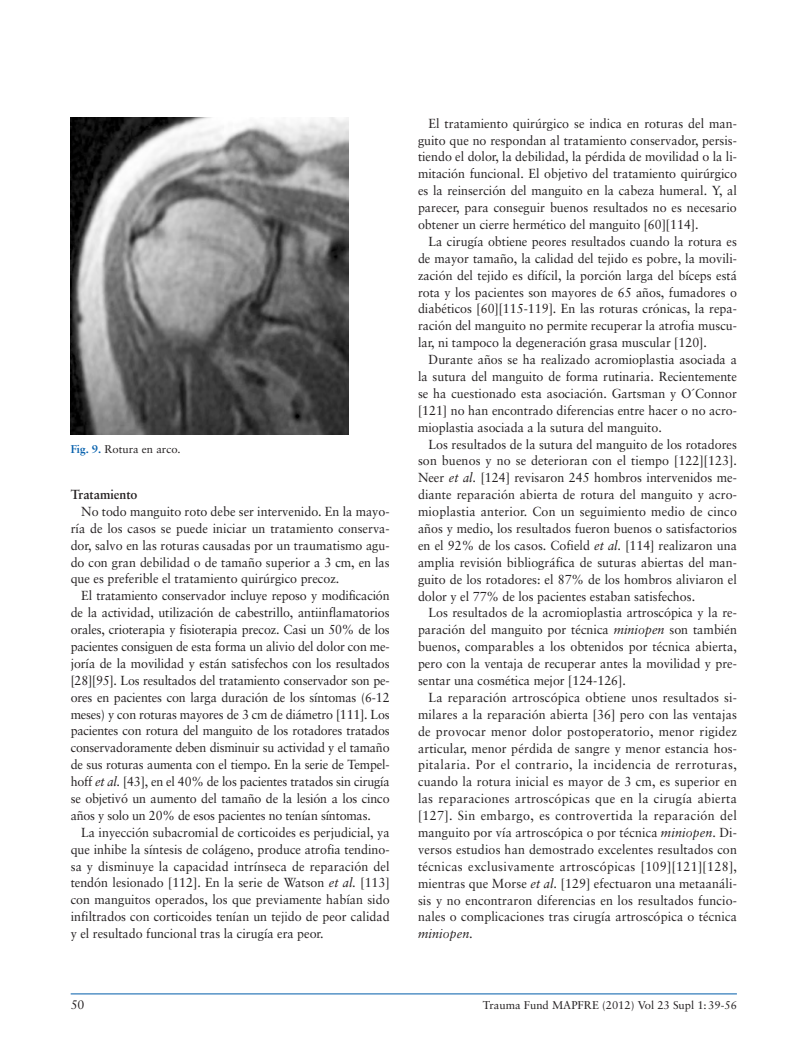
<style>
.page{position:relative;width:808px;height:1053px;background:#fff}
.page>*{position:absolute;margin:0;border:0;box-sizing:border-box;transform-origin:0 0}
.t1{font:13.12px/16.9px "Sabon";color:#231f20;text-align:justify;scale:.95 1}
.t2{font:700 13.12px "Sabon";color:#231f20;scale:.95 1}
.t3{font:italic 13.12px "Sabon";letter-spacing:.01em;color:#231f20;scale:.95 1}
.t4{font:12.5px "Sabon";color:#231f20}
.t5{font:11.25px "Sabon";color:#231f20}
.s1{font-weight:700;color:#015dab}
.s2{font-style:italic}
</style>
<div class="page">
<hr style="left:71px;top:993px;width:666px;height:1px;background:#015dab">
<img style="left:71px;top:117px;width:278px;height:317px">
<p class="t5" style="left:71px;top:444px;width:112px"><span class="s1">Fig. 9.</span> Rotura en arco.</p>
<p class="t2" style="left:71px;top:489px;width:72px">Tratamiento</p>
<p class="t1" style="left:71px;top:504px;width:337px;text-indent:11px">No todo manguito roto debe ser intervenido. En la mayo&shy;ría de los casos se puede iniciar un tratamiento conserva&shy;dor, salvo en las roturas causadas por un traumatismo agu&shy;do con gran debilidad o de tamaño superior a 3 cm, en las que es preferible el tratamiento quirúrgico precoz.</p>
<p class="t1" style="left:71px;top:588px;width:337px;text-indent:11px">El tratamiento conservador incluye reposo y modificación de la actividad, utilización de cabestrillo, antiinflamatorios orales, crioterapia y fisioterapia precoz. Casi un 50% de los pacientes consiguen de esta forma un alivio del dolor con me&shy;joría de la movilidad y están satisfechos con los resultados [28][95]. Los resultados del tratamiento conservador son pe&shy;ores en pacientes con larga duración de los síntomas (6-12 meses) y con roturas mayores de 3 cm de diámetro [111]. Los pacientes con rotura del manguito de los rotadores tratados conservadoramente deben disminuir su actividad y el tamaño de sus roturas aumenta con el tiempo. En la serie de Tempel&shy;hoff <span class="s2">et al.</span> [43], en el 40% de los pacientes tratados sin cirugía se objetivó un aumento del tamaño de la lesión a los cinco años y solo un 20% de esos pacientes no tenían síntomas.</p>
<p class="t1" style="left:71px;top:824px;width:337px;text-indent:11px">La inyección subacromial de corticoides es perjudicial, ya que inhibe la síntesis de colágeno, produce atrofia tendino&shy;sa y disminuye la capacidad intrínseca de reparación del tendón lesionado [112]. En la serie de Watson <span class="s2">et al.</span> [113] con manguitos operados, los que previamente habían sido infiltrados con corticoides tenían un tejido de peor calidad y el resultado funcional tras la cirugía era peor.</p>
<p class="t1" style="left:418px;top:116px;width:337px;text-indent:11px">El tratamiento quirúrgico se indica en roturas del man&shy;guito que no respondan al tratamiento conservador, persis&shy;tiendo el dolor, la debilidad, la pérdida de movilidad o la li&shy;mitación funcional. El objetivo del tratamiento quirúrgico es la reinserción del manguito en la cabeza humeral. Y, al parecer, para conseguir buenos resultados no es necesario obtener un cierre hermético del manguito [60][114].</p>
<p class="t1" style="left:418px;top:234px;width:337px;text-indent:11px">La cirugía obtiene peores resultados cuando la rotura es de mayor tamaño, la calidad del tejido es pobre, la movili&shy;zación del tejido es difícil, la porción larga del bíceps está rota y los pacientes son mayores de 65 años, fumadores o diabéticos [60][115-119]. En las roturas crónicas, la repa&shy;ración del manguito no permite recuperar la atrofia muscu&shy;lar, ni tampoco la degeneración grasa muscular [120].</p>
<p class="t1" style="left:418px;top:352px;width:337px;text-indent:11px">Durante años se ha realizado acromioplastia asociada a la sutura del manguito de forma rutinaria. Recientemente se ha cuestionado esta asociación. Gartsman y O´Connor [121] no han encontrado diferencias entre hacer o no acro&shy;mioplastia asociada a la sutura del manguito.</p>
<p class="t1" style="left:418px;top:436px;width:337px;text-indent:11px">Los resultados de la sutura del manguito de los rotadores son buenos y no se deterioran con el tiempo [122][123].<br>Neer <span class="s2">et al.</span> [124] revisaron 245 hombros intervenidos me&shy;diante reparación abierta de rotura del manguito y acro&shy;mioplastia anterior. Con un seguimiento medio de cinco años y medio, los resultados fueron buenos o satisfactorios en el 92% de los casos. Cofield <span class="s2">et al.</span> [114] realizaron una amplia revisión bibliográfica de suturas abiertas del man&shy;guito de los rotadores: el 87% de los hombros aliviaron el dolor y el 77% de los pacientes estaban satisfechos.</p>
<p class="t1" style="left:418px;top:605px;width:337px;text-indent:11px">Los resultados de la acromioplastia artroscópica y la re&shy;paración del manguito por técnica <span class="s2">miniopen</span> son también buenos, comparables a los obtenidos por técnica abierta, pero con la ventaja de recuperar antes la movilidad y pre&shy;sentar una cosmética mejor [124-126].</p>
<p class="t1" style="left:418px;top:689px;width:337px;text-indent:11px">La reparación artroscópica obtiene unos resultados si&shy;milares a la reparación abierta [36] pero con las ventajas de provocar menor dolor postoperatorio, menor rigidez articular, menor pérdida de sangre y menor estancia hos&shy;pitalaria. Por el contrario, la incidencia de rerroturas, cuando la rotura inicial es mayor de 3 cm, es superior en las reparaciones artroscópicas que en la cirugía abierta [127]. Sin embargo, es controvertida la reparación del manguito por vía artroscópica o por técnica <span class="s2">miniopen</span>. Di&shy;versos estudios han demostrado excelentes resultados con técnicas exclusivamente artroscópicas [109][121][128], mientras que Morse <span class="s2">et al.</span> [129] efectuaron una metaanáli&shy;sis y no encontraron diferencias en los resultados funcio&shy;nales o complicaciones tras cirugía artroscópica o técnica</p>
<p class="t3" style="left:418px;top:927px;width:59px">miniopen.</p>
<p class="t4" style="left:71px;top:999px;width:15px">50</p>
<p class="t5" style="left:483px;top:1000px;width:256px">Trauma Fund MAPFRE (2012) Vol 23 Supl 1:39-56</p>
</div>
